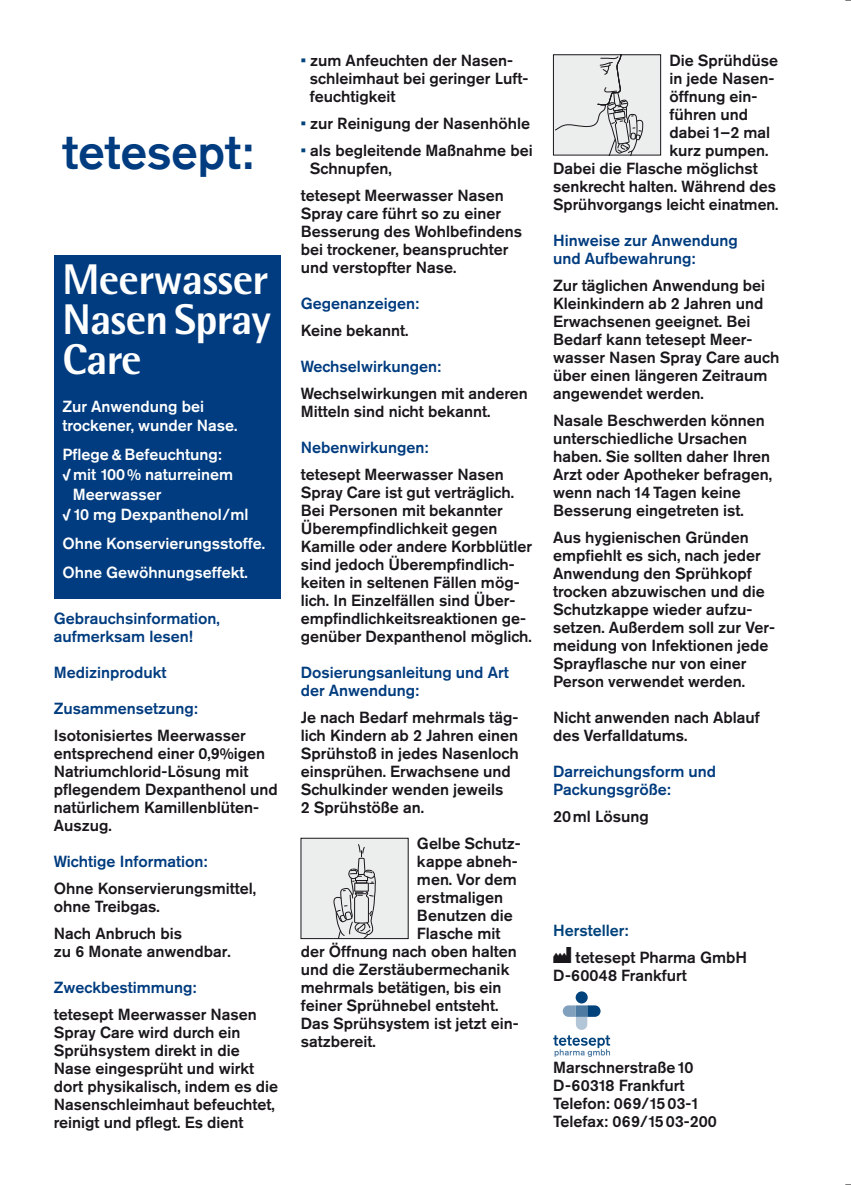
<style>
.page{position:relative;width:851px;height:1185px;background:#fff}
.page>*{position:absolute;margin:0;border:0;box-sizing:border-box;transform-origin:0 0}
.t1{font:80px "Tetelogo";color:rgb(0 66 123/.5)}
.t2{font:800 43px/40px "Rotis Semi Sans";letter-spacing:-.015em;color:#fff;text-align:justify}
.t3{font:42px "Tetelogo";color:#003c7f}
.t4{font:500 16px/18px "Akzidenz Grotesk Pro";color:#1a171c}
.t5{font:500 16px/18px "Akzidenz Grotesk Pro";color:#003c7f}
.t6{font:500 16px/19.8px "Akzidenz Grotesk Pro";color:#fff}
.s1{font-family:"Akzidenz Grotesk Text";font-weight:400}
.s2{color:#00427b}
.s3{font-family:"Medprotwo";font-weight:400;font-size:17px}
.s4{color:rgb(0 66 123/.3)}
.s5{color:rgb(0 66 123/.7)}
</style>
<div class="page">
<div style="left:54px;top:255px;width:227px;height:343px;background:#003c7f"></div>
<div style="left:301px;top:838px;width:107px;height:101px;background:#eceded"></div>
<svg style="left:333px;top:844px;width:42px;height:93px"></svg>
<div style="left:300px;top:838px;width:108px;height:101px;border:1px solid #1a171c"></div>
<div style="left:553px;top:55px;width:107px;height:100px;background:#eceded"></div>
<svg style="left:555px;top:56px;width:88px;height:97px"></svg>
<div style="left:553px;top:54px;width:107px;height:101px;border:1px solid #1a171c"></div>
<h3 class="t3" style="left:62px;top:130px;width:191px">TETESEPT:</h3>
<h2 class="t2" style="left:62px;top:263px;width:210px">Meerwasser Nasen Spray Care</h2>
<p class="t6" style="left:62px;top:397px;width:176px">Zur Anwendung bei trockener, wunder Nase.</p>
<p class="t6" style="left:62px;top:446px;width:161px">Pflege &amp; Befeuchtung:</p>
<p class="t6" style="left:62px;top:466px;width:172px"><span class="s1">√</span> mit 100% naturreinem</p>
<p class="t6" style="left:73px;top:486px;width:90px">Meerwasser</p>
<p class="t6" style="left:62px;top:506px;width:187px"><span class="s1">√</span> 10 mg Dexpanthenol/ml</p>
<p class="t6" style="left:62px;top:530px;width:204px;line-height:28.8px">Ohne Konservierungsstoffe.<br>Ohne Gewöhnungseffekt.</p>
<p class="t5" style="left:54px;top:611px;width:167px">Gebrauchsinformation, aufmerksam lesen!</p>
<p class="t5" style="left:54px;top:665px;width:114px">Medizinprodukt</p>
<p class="t5" style="left:54px;top:701px;width:145px">Zusammensetzung:</p>
<p class="t4" style="left:54px;top:728px;width:225px">Isotonisiertes Meerwasser entsprechend einer 0,9%igen<br>Natriumchlorid-Lösung mit pflegendem Dexpanthenol und natürlichem Kamillenblüten-<br>Auszug.</p>
<p class="t5" style="left:54px;top:854px;width:155px">Wichtige Information:</p>
<p class="t4" style="left:54px;top:881px;width:204px">Ohne Konservierungsmittel, ohne Treibgas.</p>
<p class="t4" style="left:54px;top:925px;width:178px">Nach Anbruch bis<br>zu 6 Monate anwendbar.</p>
<p class="t5" style="left:54px;top:980px;width:144px">Zweckbestimmung:</p>
<p class="t4" style="left:54px;top:1007px;width:226px">tetesept Meerwasser Nasen<br>Spray Care wird durch ein<br>Sprühsystem direkt in die<br>Nase eingesprüht und wirkt dort physikalisch, indem es die<br>Nasenschleimhaut befeuchtet, reinigt und pflegt. Es dient</p>
<p class="t4" style="left:310px;top:53px;width:220px;text-indent:-9px"><span class="s2">•</span> zum Anfeuchten der Nasen&shy;schleimhaut bei geringer Luft&shy;feuchtigkeit</p>
<p class="t4" style="left:300px;top:116px;width:231px"><span class="s2">•</span> zur Reinigung der Nasenhöhle</p>
<p class="t4" style="left:310px;top:143px;width:224px;text-indent:-9px"><span class="s2">•</span> als begleitende Maßnahme bei<br>Schnupfen,</p>
<p class="t4" style="left:300px;top:187px;width:223px">tetesept Meerwasser Nasen<br>Spray care führt so zu einer<br>Besserung des Wohlbefindens bei trockener, beanspruchter und verstopfter Nase.</p>
<p class="t5" style="left:300px;top:296px;width:120px">Gegenanzeigen:</p>
<p class="t4" style="left:300px;top:323px;width:109px">Keine bekannt.</p>
<p class="t5" style="left:300px;top:359px;width:142px">Wechselwirkungen:</p>
<p class="t4" style="left:300px;top:386px;width:228px">Wechselwirkungen mit anderen<br>Mitteln sind nicht bekannt.</p>
<p class="t5" style="left:300px;top:440px;width:129px">Nebenwirkungen:</p>
<p class="t4" style="left:300px;top:467px;width:233px">tetesept Meerwasser Nasen<br>Spray Care ist gut verträglich.<br>Bei Personen mit bekannter<br>Überempfindlichkeit gegen<br>Kamille oder andere Korbblütler sind jedoch Überempfindlich&shy;keiten in seltenen Fällen mög&shy;lich. In Einzelfällen sind Über&shy;empfindlichkeitsreaktionen ge&shy;genüber Dexpanthenol möglich.</p>
<p class="t5" style="left:300px;top:665px;width:209px">Dosierungsanleitung und Art der Anwendung:</p>
<p class="t4" style="left:300px;top:710px;width:219px">Je nach Bedarf mehrmals täg&shy;lich Kindern ab 2 Jahren einen<br>Sprühstoß in jedes Nasenloch einsprühen. Erwachsene und<br>Schulkinder wenden jeweils<br>2 Sprühstöße an.</p>
<p class="t4" style="left:417px;top:836px;width:105px">Gelbe Schutz-</p>
<p class="t4" style="left:417px;top:854px;width:102px">kappe abneh-</p>
<p class="t4" style="left:417px;top:872px;width:101px">men. Vor dem</p>
<p class="t4" style="left:417px;top:890px;width:87px">erstmaligen</p>
<p class="t4" style="left:417px;top:908px;width:97px">Benutzen die</p>
<p class="t4" style="left:417px;top:926px;width:85px">Flasche mit</p>
<p class="t4" style="left:300px;top:944px;width:218px">der Öffnung nach oben halten</p>
<p class="t4" style="left:300px;top:962px;width:210px">und die Zerstäubermechanik</p>
<p class="t4" style="left:300px;top:980px;width:202px">mehrmals betätigen, bis ein</p>
<p class="t4" style="left:300px;top:998px;width:199px">feiner Sprühnebel entsteht.</p>
<p class="t4" style="left:300px;top:1016px;width:219px">Das Sprühsystem ist jetzt ein-</p>
<p class="t4" style="left:300px;top:1034px;width:77px">satzbereit.</p>
<p class="t4" style="left:669px;top:52px;width:110px">Die Sprühdüse</p>
<p class="t4" style="left:669px;top:70px;width:106px">in jede Nasen-</p>
<p class="t4" style="left:669px;top:88px;width:90px">öffnung ein-</p>
<p class="t4" style="left:669px;top:106px;width:80px">führen und</p>
<p class="t4" style="left:669px;top:124px;width:102px">dabei 1–2 mal</p>
<p class="t4" style="left:669px;top:142px;width:101px">kurz pumpen.</p>
<p class="t4" style="left:553px;top:160px;width:206px">Dabei die Flasche möglichst</p>
<p class="t4" style="left:553px;top:178px;width:225px">senkrecht halten. Während des</p>
<p class="t4" style="left:553px;top:197px;width:227px">Sprühvorgangs leicht einatmen.</p>
<p class="t5" style="left:553px;top:233px;width:186px">Hinweise zur Anwendung und Aufbewahrung:</p>
<p class="t4" style="left:553px;top:278px;width:228px">Zur täglichen Anwendung bei<br>Kleinkindern ab 2 Jahren und<br>Erwachsenen geeignet. Bei<br>Bedarf kann tetesept Meer&shy;wasser Nasen Spray Care auch über einen längeren Zeitraum angewendet werden.</p>
<p class="t4" style="left:553px;top:412px;width:220px">Nasale Beschwerden können unterschiedliche Ursachen haben. Sie sollten daher Ihren<br>Arzt oder Apotheker befragen, wenn nach 14 Tagen keine<br>Besserung eingetreten ist.</p>
<p class="t4" style="left:553px;top:529px;width:223px">Aus hygienischen Gründen empfiehlt es sich, nach jeder<br>Anwendung den Sprühkopf trocken abzuwischen und die<br>Schutzkappe wieder aufzu&shy;setzen. Außerdem soll zur Ver&shy;meidung von Infektionen jede<br>Sprayflasche nur von einer<br>Person verwendet werden.</p>
<p class="t4" style="left:553px;top:709px;width:208px">Nicht anwenden nach Ablauf des Verfalldatums.</p>
<p class="t5" style="left:553px;top:764px;width:165px">Darreichungsform und<br>Packungsgröße:</p>
<p class="t4" style="left:553px;top:809px;width:97px">20ml Lösung</p>
<p class="t4" style="left:553px;top:918px;width:195px;line-height:27px"><span class="s2">Hersteller:<br></span><span class="s3">ª</span> tetesept Pharma GmbH</p>
<p class="t4" style="left:553px;top:967px;width:135px">D-60048 Frankfurt</p>
<h1 class="t1" style="left:553px;top:981px;width:101px">6<span class="s4">7</span><span class="s5">8</span><span class="s2">9</span></h1>
<p class="t4" style="left:553px;top:1060px;width:165px">Marschnerstraße10<br>D-60318 Frankfurt<br>Telefon: 069/1503-1<br>Telefax: 069/1503-200</p>
</div>
